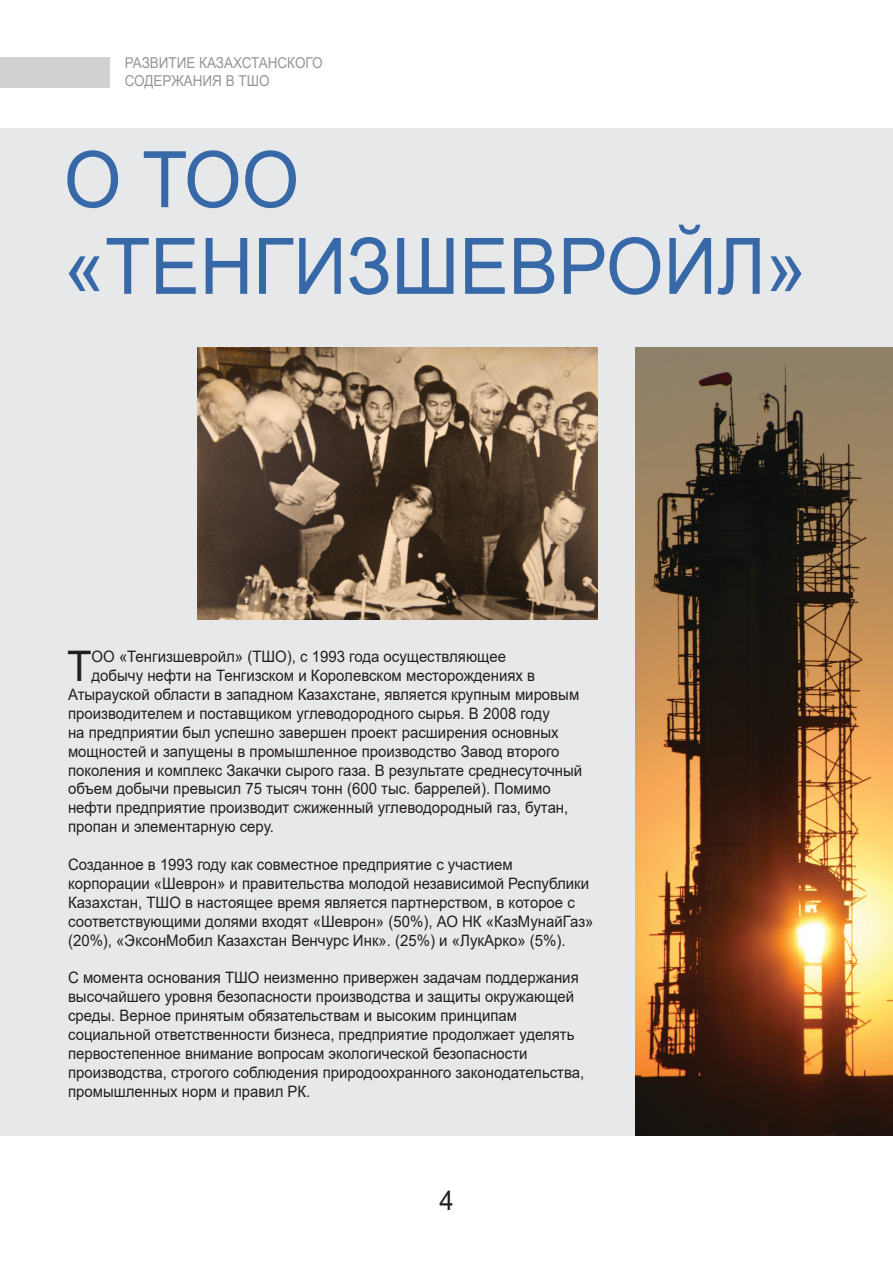
<style>
.page{position:relative;width:893px;height:1263px;background:#fff}
.page>*{position:absolute;margin:0;border:0;box-sizing:border-box;transform-origin:0 0}
.t1{font:78px/86.7px "Arial";color:#3768a7;scale:.95 1}
.t2{font:42.15px "Arial";color:#231f20;scale:.95 1}
.t3{font:27px "Arial";color:#231f20;scale:.95 1}
.t4{font:15.75px/18.9px "Arial";color:#231f20;scale:.95 1}
.t5{font:15px/18px "Arial";color:#949698;scale:.9 1}
</style>
<div class="page">
<div style="left:0;top:57px;width:109px;height:31px;background:#d0d1d3"></div>
<div style="left:0;top:128px;width:893px;height:1007px;background:#e7e8e9"></div>
<img style="left:198px;top:347px;width:399px;height:272px">
<img style="left:635px;top:347px;width:258px;height:788px">
<p class="t5" style="left:125px;top:54px;width:221px">РАЗВИТИЕ КАЗАХСТАНСКОГО<br>СОДЕРЖАНИЯ В ТШО</p>
<h1 class="t1" style="left:64px;top:136px;width:249px">О ТОО «ТЕНГИЗШЕВР</h1>
<h1 class="t1" style="left:606px;top:223px;width:213px">ОЙЛ»</h1>
<h2 class="t2" style="left:67px;top:637px;width:27px">Т</h2>
<p class="t4" style="left:92px;top:647px;width:438px">ОО «Тенгизшевройл» (ТШ О), с 1993 года осуществляющее</p>
<p class="t4" style="left:92px;top:666px;width:468px">добычу нефти на Тенгизском и Королевском месторождениях в</p>
<p class="t4" style="left:68px;top:685px;width:540px">Атырауской области в западном Казахстане, является крупным мировым</p>
<p class="t4" style="left:68px;top:704px;width:509px">производителем и поставщиком углеводородного сырья. В 2008 году</p>
<p class="t4" style="left:68px;top:723px;width:518px">на предприятии был успешно завершен проект расширения основных</p>
<p class="t4" style="left:68px;top:741px;width:519px">мощностей и запущены в промышленное производство Завод второго</p>
<p class="t4" style="left:68px;top:760px;width:543px">поколения и комплекс Закачки сырого газа. В результате среднесуточный</p>
<p class="t4" style="left:68px;top:779px;width:509px">объем добычи превысил 75 тысяч тонн (600 тыс. баррелей). Помимо</p>
<p class="t4" style="left:68px;top:798px;width:528px">нефти предприятие производит сжиженный углеводородный газ, бутан,</p>
<p class="t4" style="left:68px;top:817px;width:218px">пропан и элементарную серу.</p>
<p class="t4" style="left:68px;top:855px;width:555px">Созданное в 1993 году как совместное предприятие с участием корпорации «Шеврон» и правительства молодой независимой Республики Казахстан, ТШ О в настоящее время является партнерством, в которое с соответствующими долями входят «Ш еврон» (50%), АО НК «КазМунайГаз» (20%), «ЭксонМобил Казахстан Венчурс И нк». (25%) и «ЛукАрко» (5%).</p>
<p class="t4" style="left:68px;top:968px;width:545px">С момента основания ТШО неизменно привержен задачам поддержания высочайшего уровня безопасности производства и защиты окружающей среды. Верное принятым обязательствам и высоким принципам социальной ответственности бизнеса, предприятие продолжает уделять первостепенное внимание вопросам экологической безопасности производства, строгого соблюдения природоохранного законодательства, промышленных норм и правил РК.</p>
<h3 class="t3" style="left:439px;top:1182px;width:17px">4</h3>
</div>
